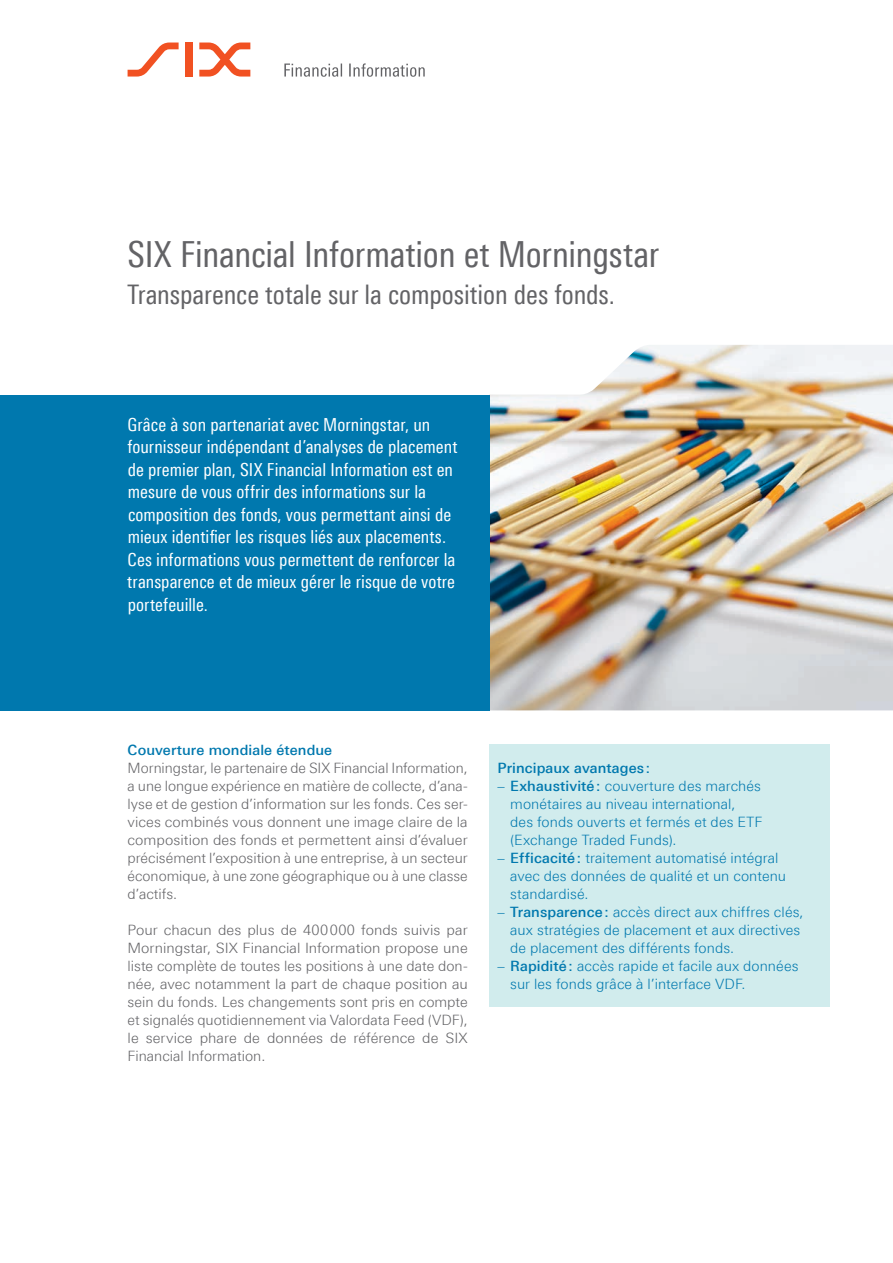
<style>
.page{position:relative;width:893px;height:1263px;background:#fff}
.page>*{position:absolute;margin:0;border:0;box-sizing:border-box;transform-origin:0 0}
.t1{font:36px "Linotype Univers 420 Cn";letter-spacing:-.01em;color:#636366}
.t2{font:27px "Linotype Univers 420 Cn";letter-spacing:-.005em;color:#636366}
.t3{font:18px/22.5px "Linotype Univers 420 Cn";color:#fff}
.t4{font:300 14.25px/18px "Linotype Univers 330";color:#636366;text-align:justify}
.t5{font:300 14.25px/18px "Linotype Univers 330";letter-spacing:.005em;color:#0078ae}
.t6{font:500 14.25px "Linotype Univers 530";letter-spacing:.005em;color:#0078ae}
.s1{font-family:"Linotype Univers 530";font-weight:500}
</style>
<div class="page">
<img style="left:489px;top:345px;width:404px;height:365px">
<div style="left:0;top:395px;width:489px;height:315px;background:#0078ae"></div>
<svg style="left:128px;top:43px;width:51px;height:34px"></svg>
<div style="left:185px;top:43px;width:8px;height:34px;background:#f15122"></div>
<svg style="left:199px;top:43px;width:51px;height:34px"></svg>
<svg style="left:284px;top:63px;width:141px;height:14px"></svg>
<div style="left:489px;top:744px;width:340px;height:263px;background:#d1eced"></div>
<h1 class="t1" style="left:128px;top:233px;width:533px">SIX Financial Information et Morningstar</h1>
<h2 class="t2" style="left:128px;top:279px;width:489px">Transparence totale sur la composition des fonds.</h2>
<p class="t3" style="left:127px;top:413px;width:332px">Grâce à son partenariat avec Morningstar, un fournisseur indépendant d’analyses de placement de premier plan, SIX Financial Information est en mesure de vous offrir des informations sur la composition des fonds, vous permettant ainsi de mieux identifier les risques liés aux placements.<br>Ces informations vous permettent de renforcer la transparence et de mieux gérer le risque de votre portefeuille.</p>
<p class="t6" style="left:128px;top:741px;width:206px">Couverture mondiale étendue</p>
<p class="t4" style="left:128px;top:759px;width:342px">Morningstar, le partenaire de SIX Financial Information, a une longue expérience en matière de collecte, d’ana&shy;lyse et de gestion d’information sur les fonds. Ces ser&shy;vices combinés vous donnent une image claire de la composition des fonds et permettent ainsi d’évaluer précisément l’exposition à une entreprise, à un secteur économique, à une zone géographique ou à une classe d’actifs.</p>
<p class="t4" style="left:128px;top:921px;width:342px">Pour chacun des plus de 400000 fonds suivis par Morningstar, SIX Financial Information propose une liste complète de toutes les positions à une date don&shy;née, avec notamment la part de chaque position au sein du fonds. Les changements sont pris en compte et signalés quotidiennement via Valordata Feed (VDF), le service phare de données de référence de SIX Financial Information.</p>
<p class="t6" style="left:497px;top:759px;width:154px">Principaux avantages:</p>
<p class="t5" style="left:510px;top:777px;width:254px;text-indent:-13px">– <span class="s1">Exhaustivité:</span> couverture des marchés monétaires au niveau international,<br>des fonds ouverts et fermés et des ETF (Exchange Traded Funds).</p>
<p class="t5" style="left:510px;top:849px;width:277px;text-indent:-13px">– <span class="s1">Efficacité:</span> traitement automatisé intégral avec des données de qualité et un contenu standardisé.</p>
<p class="t5" style="left:510px;top:903px;width:295px;text-indent:-13px">– <span class="s1">Transparence:</span> accès direct aux chiffres clés, aux stratégies de placement et aux directives de placement des différents fonds.</p>
<p class="t5" style="left:510px;top:957px;width:290px;text-indent:-13px">– <span class="s1">Rapidité:</span> accès rapide et facile aux données sur les fonds grâce à l’interface VDF.</p>
</div>
